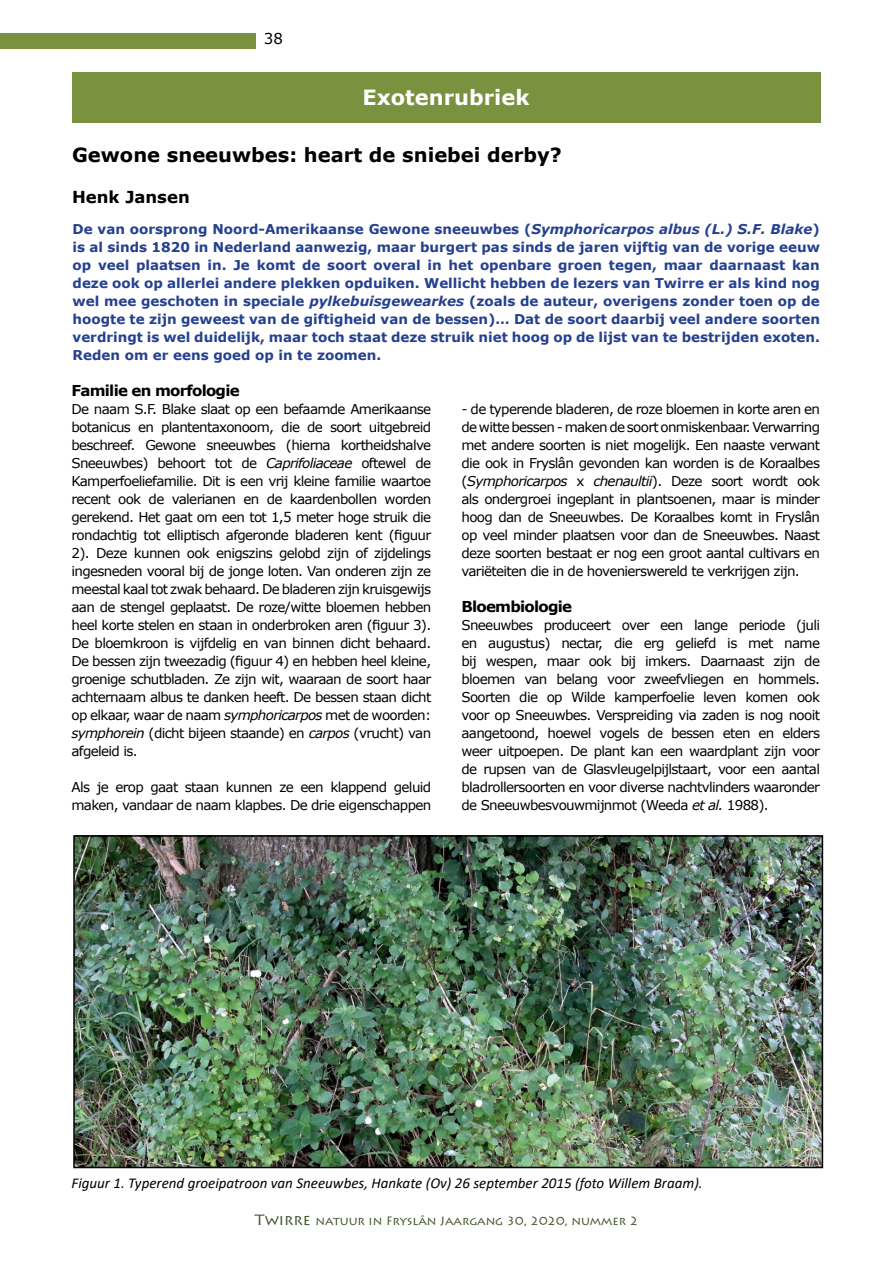
<style>
.page{position:relative;width:893px;height:1263px;background:#fff}
.page>*{position:absolute;margin:0;border:0;box-sizing:border-box;transform-origin:0 0}
.t1{font:700 21px "Verdana";color:#fff}
.t2{font:700 19.5px "Verdana";color:#000}
.t3{font:700 16.5px "Verdana";color:#000}
.t4{font:italic 15px "Calibri";color:#000}
.t5{font:700 15px "Verdana";letter-spacing:-.05em;color:#000}
.t6{font:15px "Verdana";color:#000}
.t7{font:13.5px/18px "Verdana";letter-spacing:-.05em;color:#000;text-align:justify}
.t8{font:700 13.5px/18px "Verdana";color:#25408f;text-align:justify}
.t9{font:12px "Lithos Pro";color:#405129}
.s1{font-style:italic}
.s2{font-size:15px}
</style>
<div class="page">
<div style="left:0;top:33px;width:255px;height:15px;background:#7a9140"></div>
<div style="left:72px;top:72px;width:749px;height:50px;background:#7a9140"></div>
<img style="left:76px;top:838px;width:744px;height:327px">
<div style="left:73px;top:835px;width:750px;height:333px;border:2px solid #000"></div>
<p class="t6" style="left:264px;top:28px;width:21px">38</p>
<h1 class="t1" style="left:362px;top:82px;width:169px">Exotenrubriek</h1>
<h2 class="t2" style="left:72px;top:141px;width:491px">Gewone sneeuwbes: heart de sniebei derby?</h2>
<p class="t3" style="left:72px;top:185px;width:119px">Henk Jansen</p>
<p class="t8" style="left:73px;top:220px;width:749px">De van oorsprong Noord-Amerikaanse Gewone sneeuwbes (<span class="s1">Symphoricarpos albus (L.) S.F. Blake</span>) is al sinds 1820 in Nederland aanwezig, maar burgert pas sinds de jaren vijftig van de vorige eeuw op veel plaatsen in. Je komt de soort overal in het openbare groen tegen, maar daarnaast kan deze ook op allerlei andere plekken opduiken. Wellicht hebben de lezers van Twirre er als kind nog wel mee geschoten in speciale <span class="s1">pylkebuisgewearkes</span> (zoals de auteur, overigens zonder toen op de hoogte te zijn geweest van de giftigheid van de bessen)… Dat de soort daarbij veel andere soorten verdringt is wel duidelijk, maar toch staat deze struik niet hoog op de lijst van te bestrijden exoten.<br>Reden om er eens goed op in te zoomen.</p>
<p class="t5" style="left:72px;top:380px;width:170px">Familie en morfologie</p>
<p class="t7" style="left:72px;top:400px;width:361px">De naam S.F. Blake slaat op een befaamde Amerikaanse botanicus en plantentaxonoom, die de soort uitgebreid beschreef. Gewone sneeuwbes (hierna kortheidshalve Sneeuwbes) behoort tot de <span class="s1">Caprifoliaceae</span> oftewel de Kamperfoeliefamilie. Dit is een vrij kleine familie waartoe recent ook de valerianen en de kaardenbollen worden gerekend. Het gaat om een tot 1,5 meter hoge struik die rondachtig tot elliptisch afgeronde bladeren kent (figuur 2). Deze kunnen ook enigszins gelobd zijn of zijdelings ingesneden vooral bij de jonge loten. Van onderen zijn ze meestal kaal tot zwak behaard. De bladeren zijn kruisgewijs aan de stengel geplaatst. De roze/witte bloemen hebben heel korte stelen en staan in onderbroken aren (figuur 3).<br>De bloemkroon is vijfdelig en van binnen dicht behaard.<br>De bessen zijn tweezadig (figuur 4) en hebben heel kleine, groenige schutbladen. Ze zijn wit, waaraan de soort haar achternaam albus te danken heeft. De bessen staan dicht op elkaar, waar de naam <span class="s1">symphoricarpos</span> met de woorden: <span class="s1">symphorein</span> (dicht bijeen staande) en <span class="s1">carpos</span> (vrucht) van afgeleid is.</p>
<p class="t7" style="left:72px;top:778px;width:361px">Als je erop gaat staan kunnen ze een klappend geluid maken, vandaar de naam klapbes. De drie eigenschappen</p>
<p class="t7" style="left:461px;top:400px;width:360px">- de typerende bladeren, de roze bloemen in korte aren en de witte bessen - maken de soort onmiskenbaar. Verwarring met andere soorten is niet mogelijk. Een naaste verwant die ook in Fryslân gevonden kan worden is de Koraalbes (<span class="s1">Symphoricarpos</span> x <span class="s1">chenaultii</span>). Deze soort wordt ook als ondergroei ingeplant in plantsoenen, maar is minder hoog dan de Sneeuwbes. De Koraalbes komt in Fryslân op veel minder plaatsen voor dan de Sneeuwbes. Naast deze soorten bestaat er nog een groot aantal cultivars en variëteiten die in de hovenierswereld te verkrijgen zijn.</p>
<p class="t5" style="left:461px;top:596px;width:112px">Bloembiologie</p>
<p class="t7" style="left:461px;top:616px;width:360px">Sneeuwbes produceert over een lange periode (juli en augustus) nectar, die erg geliefd is met name bij wespen, maar ook bij imkers. Daarnaast zijn de bloemen van belang voor zweefvliegen en hommels.<br>Soorten die op Wilde kamperfoelie leven komen ook voor op Sneeuwbes. Verspreiding via zaden is nog nooit aangetoond, hoewel vogels de bessen eten en elders weer uitpoepen. De plant kan een waardplant zijn voor de rupsen van de Glasvleugelpijlstaart, voor een aantal bladrollersoorten en voor diverse nachtvlinders waaronder de Sneeuwbesvouwmijnmot (Weeda <span class="s1">et al.</span> 1988).</p>
<p class="t4" style="left:72px;top:1172px;width:633px">Figuur 1. Typerend groeipatroon van Sneeuwbes, Hankate (Ov) 26 september 2015 (foto Willem Braam).</p>
<p class="t9" style="left:255px;top:1214px;width:385px"><span class="s2">Twirre</span> natuur in Fryslân Jaargang 30, 2020, nummer 2</p>
</div>
